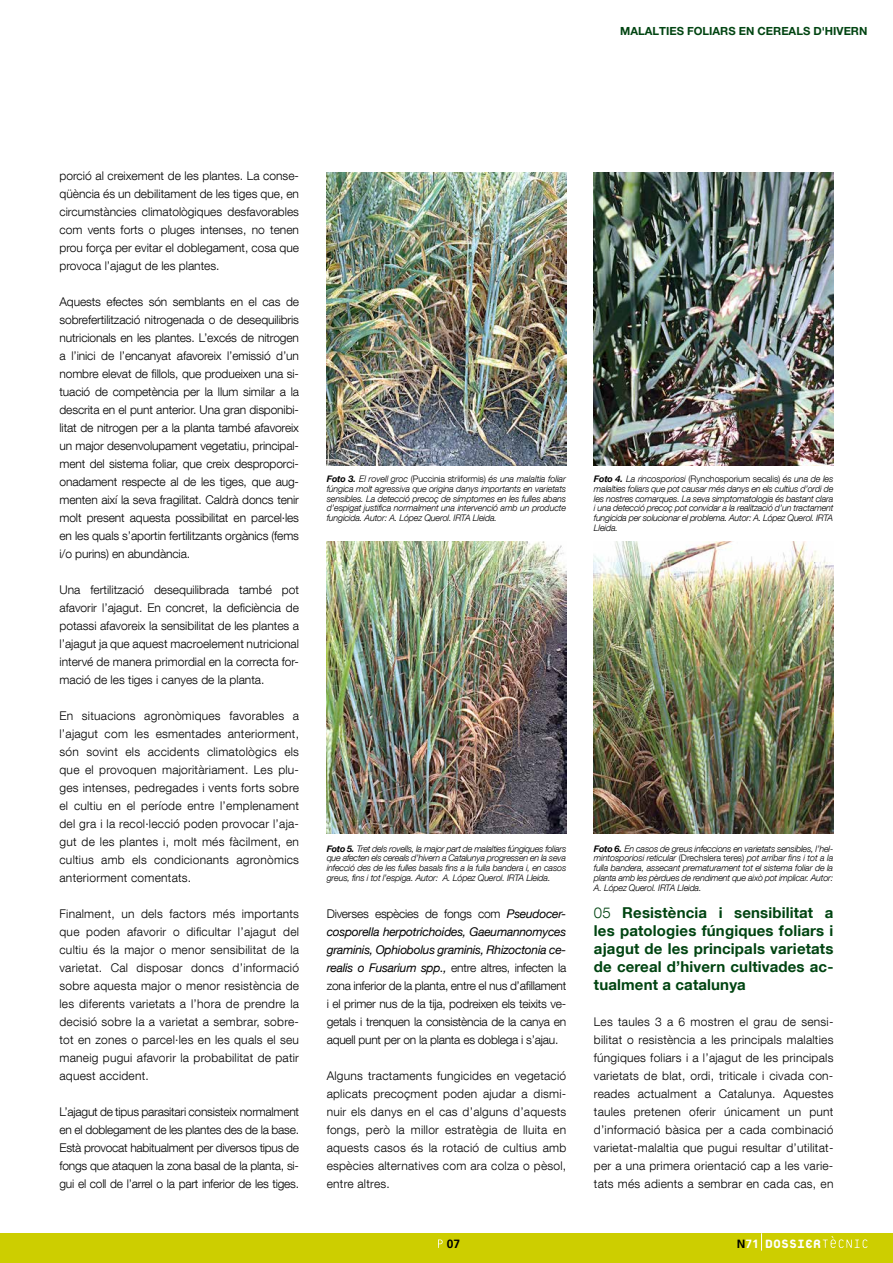
<style>
.page{position:relative;width:893px;height:1263px;background:#fff}
.page>*{position:absolute;margin:0;border:0;box-sizing:border-box;transform-origin:0 0}
.t1{font:800 18px "Platelet";color:#fff;scale:.96 1}
.t2{font:700 15px/18px "Helvetica Neue LT Com";letter-spacing:.01em;color:#041;text-align:justify}
.t3{font:300 12px/18px "Helvetica Neue LT Com";color:#000;text-align:justify}
.t4{font:700 12px "Frutiger";color:#000}
.t5{font:700 11.25px "Helvetica Neue LT Pro";color:#041}
.t6{font:italic 300 9px/9.8px "Helvetica Neue LT Com";letter-spacing:-.02em;color:#000;text-align:justify}
.s1{font-weight:700}
.s2{font-style:normal}
.s3{font-weight:400;font-style:italic}
.s4{font-weight:300}
.s5{font-family:"Frutiger";font-weight:700;font-size:12px;color:#000}
.s6{font-family:"Frutiger";font-weight:700;font-size:12px}
</style>
<div class="page">
<div style="left:0;top:1233px;width:893px;height:30px;background:#cdce00"></div>
<svg style="left:761px;top:1233px;width:1px;height:17px"></svg>
<svg style="left:823px;top:1236px;width:44px;height:12px"></svg>
<svg style="left:438px;top:1239px;width:5px;height:9px"></svg>
<img style="left:327px;top:173px;width:239px;height:292px">
<img style="left:327px;top:541px;width:239px;height:293px">
<img style="left:594px;top:173px;width:239px;height:292px">
<img style="left:594px;top:541px;width:239px;height:293px">
<p class="t5" style="left:620px;top:24px;width:249px">MALALTIES FOLIARS EN CEREALS D'HIVERN</p>
<p class="t3" style="left:60px;top:166px;width:241px">porció al creixement de les plantes. La conse&shy;qüència és un debilitament de les tiges que, en circumstàncies climatològiques desfavorables com vents forts o pluges intenses, no tenen prou força per evitar el doblegament, cosa que provoca l’ajagut de les plantes.</p>
<p class="t3" style="left:60px;top:292px;width:241px">Aquests efectes són semblants en el cas de sobrefertilització nitrogenada o de desequilibris nutricionals en les plantes. L’excés de nitrogen a l’inici de l’encanyat afavoreix l’emissió d’un nombre elevat de fillols, que produeixen una si&shy;tuació de competència per la llum similar a la descrita en el punt anterior. Una gran disponibi&shy;litat de nitrogen per a la planta també afavoreix un major desenvolupament vegetatiu, principal&shy;ment del sistema foliar, que creix desproporci&shy;onadament respecte al de les tiges, que aug&shy;menten així la seva fragilitat. Caldrà doncs tenir molt present aquesta possibilitat en parcel·les en les quals s’aportin fertilitzants orgànics (fems i/o purins) en abundància.</p>
<p class="t3" style="left:60px;top:580px;width:241px">Una fertilització desequilibrada també pot afavorir l’ajagut. En concret, la deficiència de potassi afavoreix la sensibilitat de les plantes a l’ajagut ja que aquest macroelement nutricional intervé de manera primordial en la correcta for&shy;mació de les tiges i canyes de la planta.</p>
<p class="t3" style="left:60px;top:706px;width:241px">En situacions agronòmiques favorables a l’ajagut com les esmentades anteriorment, són sovint els accidents climatològics els que el provoquen majoritàriament. Les plu&shy;ges intenses, pedregades i vents forts sobre el cultiu en el període entre l’emplenament del gra i la recol·lecció poden provocar l’aja&shy;gut de les plantes i, molt més fàcilment, en cultius amb els condicionants agronòmics anteriorment comentats.</p>
<p class="t3" style="left:60px;top:904px;width:241px">Finalment, un dels factors més importants que poden afavorir o dificultar l’ajagut del cultiu és la major o menor sensibilitat de la varietat. Cal disposar doncs d’informació sobre aquesta major o menor resistència de les diferents varietats a l’hora de prendre la decisió sobre la a varietat a sembrar, sobre&shy;tot en zones o parcel·les en les quals el seu maneig pugui afavorir la probabilitat de patir aquest accident.</p>
<p class="t3" style="left:60px;top:1102px;width:241px">L’ajagut de tipus parasitari consisteix normalment en el doblegament de les plantes des de la base.<br>Està provocat habitualment per diversos tipus de fongs que ataquen la zona basal de la planta, si&shy;gui el coll de l’arrel o la part inferior de les tiges.</p>
<p class="t6" style="left:327px;top:474px;width:241px"><span class="s1">Foto 3.</span> El rovell groc <span class="s2">(Puccinia striiformis)</span> és una malaltia foliar fúngica molt agressiva que origina danys importants en varietats sensibles. La detecció precoç de símptomes en les fulles abans d’espigat justifica normalment una intervenció amb un producte fungicida. Autor: A. López Querol. IRTA Lleida.</p>
<p class="t6" style="left:594px;top:474px;width:241px"><span class="s1">Foto 4.</span> La rincosporiosi <span class="s2">(Rynchosporium secalis)</span> és una de les malalties foliars que pot causar més danys en els cultius d’ordi de les nostres comarques. La seva simptomatologia és bastant clara i una detecció precoç pot convidar a la realització d’un tractament fungicida per solucionar el problema. Autor: A. López Querol. IRTA Lleida.</p>
<p class="t6" style="left:327px;top:843px;width:241px"><span class="s1">Foto 5.</span> Tret dels rovells, la major part de malalties fúngiques foliars que afecten els cereals d’hivern a Catalunya progressen en la seva infecció des de les fulles basals fins a la fulla bandera i, en casos greus, fins i tot l’espiga. Autor: A. López Querol. IRTA Lleida.</p>
<p class="t3" style="left:327px;top:904px;width:241px">Diverses espècies de fongs com <span class="s3">Pseudocer&shy;cosporella herpotrichoides, Gaeumannomyces graminis, Ophiobolus graminis, Rhizoctonia ce&shy;realis o Fusarium spp.,</span> entre altres, infecten la zona inferior de la planta, entre el nus d’afillament i el primer nus de la tija, podreixen els teixits ve&shy;getals i trenquen la consistència de la canya en aquell punt per on la planta es doblega i s’ajau.</p>
<p class="t3" style="left:327px;top:1066px;width:241px">Alguns tractaments fungicides en vegetació aplicats precoçment poden ajudar a dismi&shy;nuir els danys en el cas d’alguns d’aquests fongs, però la millor estratègia de lluita en aquests casos és la rotació de cultius amb espècies alternatives com ara colza o pèsol, entre altres.</p>
<p class="t6" style="left:594px;top:843px;width:241px"><span class="s1">Foto 6.</span> En casos de greus infeccions en varietats sensibles, l’hel&shy;mintosporiosi reticular <span class="s2">(Drechslera teres)</span> pot arribar fins i tot a la fulla bandera, assecant prematurament tot el sistema foliar de la planta amb les pèrdues de rendiment que això pot implicar. Autor:<br>A. López Querol. IRTA Lleida.</p>
<p class="t2" style="left:594px;top:903px;width:241px"><span class="s4">05</span> Resistència i sensibilitat a les patologies fúngiques foliars i ajagut de les principals varietats de cereal d’hivern cultivades ac&shy;tualment a catalunya</p>
<p class="t3" style="left:594px;top:1012px;width:241px">Les taules 3 a 6 mostren el grau de sensi&shy;bilitat o resistència a les principals malalties fúngiques foliars i a l’ajagut de les principals varietats de blat, ordi, triticale i civada con&shy;reades actualment a Catalunya. Aquestes taules pretenen oferir únicament un punt d’informació bàsica per a cada combinació varietat-malaltia que pugui resultar d’utilitat&shy;per a una primera orientació cap a les varie&shy;tats més adients a sembrar en cada cas, en</p>
<p class="t4" style="left:447px;top:1236px;width:15px">07</p>
<h1 class="t1" style="left:737px;top:1235px;width:89px"><span class="s5">N</span><span class="s6">71</span> DOSSIER</h1>
</div>
